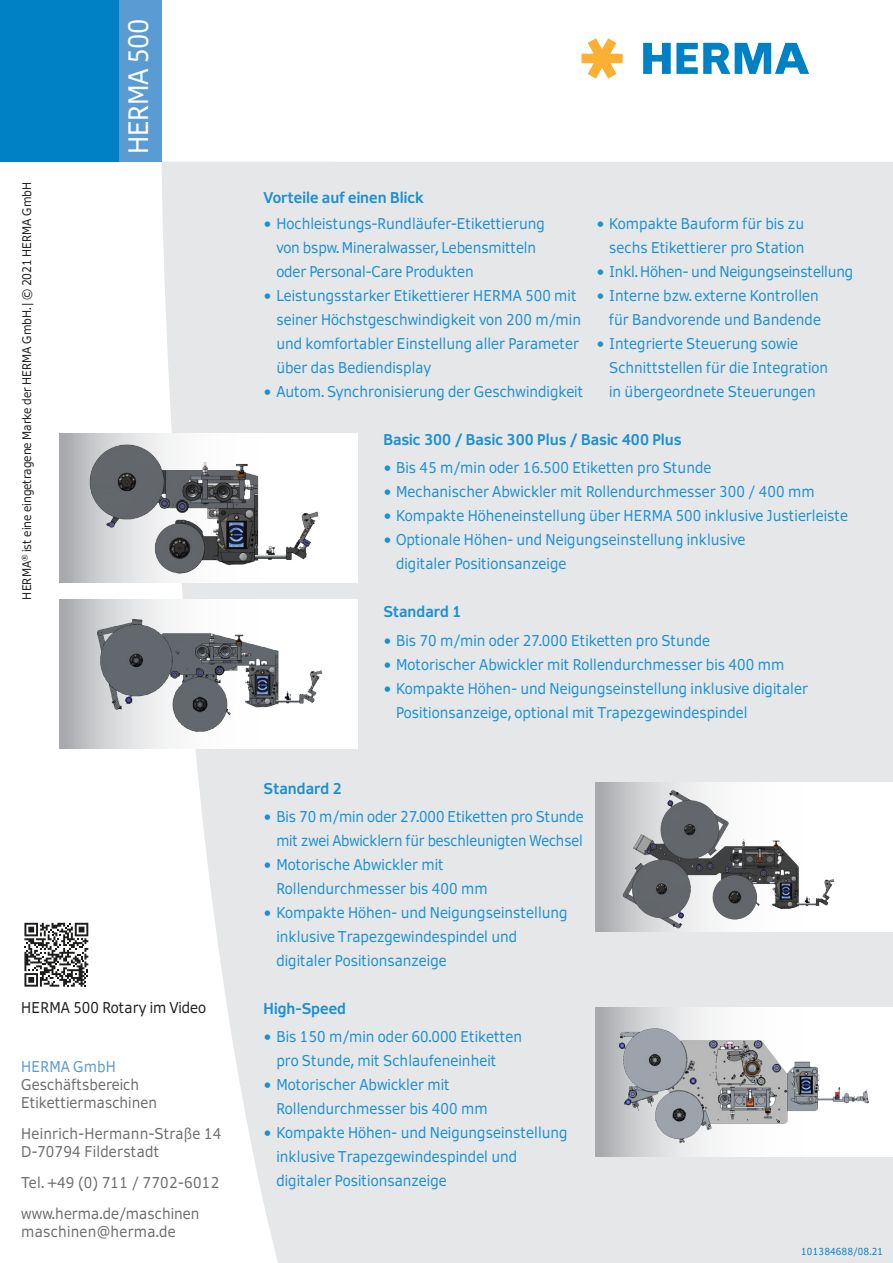
<style>
.page{position:relative;width:893px;height:1263px;background:#fff}
.page>*{position:absolute;margin:0;border:0;box-sizing:border-box;transform-origin:0 0}
.t1{font:27px "Herma";letter-spacing:-.02em;color:#fff}
.t2{font:15px/24px "Herma";color:#1d90d0}
.t3{font:15px/18px "Herma";letter-spacing:.015em;color:#6c6d70}
.t4{font:700 15px "Herma";color:#1d90d0}
.t5{font:15px "Herma";color:#231f20}
.t6{font:15px "Herma";color:#5a9bd3}
.t7{font:12px "Herma";letter-spacing:-.01em;color:#231f20}
.t8{font:9.75px "Herma";letter-spacing:.02em;color:#0080c5}
</style>
<div class="page">
<svg style="left:643px;top:43px;width:166px;height:31px"></svg>
<svg style="left:581px;top:38px;width:42px;height:41px"></svg>
<div style="left:162px;top:162px;width:731px;height:1101px;background:#e6e7e9"></div>
<div style="left:0;top:0;width:162px;height:162px;background:#0080c5"></div>
<div style="left:119px;top:0;width:43px;height:162px;background:#5a9bd3"></div>
<img style="left:60px;top:600px;width:297px;height:148px">
<svg style="left:595px;top:782px;width:298px;height:149px"></svg>
<img style="left:600px;top:782px;width:255px;height:149px">
<img style="left:595px;top:1008px;width:298px;height:149px">
<img style="left:60px;top:434px;width:297px;height:149px">
<svg style="left:24px;top:923px;width:64px;height:64px"></svg>
<p class="t7" style="left:19px;top:600px;width:419px;rotate:-90deg">HERMA<sup>®</sup> ist eine eingetragene Marke der HERMA GmbH. | © 2021 HERMA GmbH</p>
<h1 class="t1" style="left:121px;top:154px;width:137px;rotate:-90deg">HERMA 500</h1>
<p class="t5" style="left:21px;top:997px;width:187px">HERMA 500 Rotary im Video</p>
<p class="t6" style="left:21px;top:1057px;width:96px">HERMA GmbH</p>
<p class="t3" style="left:21px;top:1076px;width:137px">Geschäftsbereich<br>Etikettiermaschinen</p>
<p class="t3" style="left:21px;top:1125px;width:202px">Heinrich-Hermann-Straße 14<br>D-70794 Filderstadt</p>
<p class="t3" style="left:21px;top:1167px;width:200px;line-height:30.8px">Tel. +49 (0) 711 / 7702-6012 www.herma.de/maschinen</p>
<p class="t3" style="left:21px;top:1222px;width:156px">maschinen@herma.de</p>
<p class="t4" style="left:264px;top:188px;width:162px">Vorteile auf einen Blick</p>
<p class="t2" style="left:276px;top:212px;width:270px;text-indent:-13px">• Hochleistungs-Rundläufer-Etikettierung von bspw. Mineralwasser, Lebensmitteln oder Personal-Care Produkten</p>
<p class="t2" style="left:276px;top:284px;width:306px;text-indent:-13px">• Leistungsstarker Etikettierer HERMA 500 mit seiner Höchstgeschwindigkeit von 200 m/min und komfortabler Einstellung aller Parameter über das Bediendisplay</p>
<p class="t2" style="left:264px;top:380px;width:321px">• Autom. Synchronisierung der Geschwindigkeit</p>
<p class="t2" style="left:596px;top:212px;width:210px;text-align:right">• Kompakte Bauform für bis zu sechs Etikettierer pro Station</p>
<p class="t2" style="left:596px;top:260px;width:258px">• Inkl. Höhen- und Neigungseinstellung</p>
<p class="t2" style="left:596px;top:284px;width:226px;text-align:right">• Interne bzw. externe Kontrollen für Bandvorende und Bandende</p>
<p class="t2" style="left:609px;top:332px;width:221px;text-indent:-13px">• Integrierte Steuerung sowie<br>Schnittstellen für die Integration in übergeordnete Steuerungen</p>
<p class="t4" style="left:383px;top:430px;width:300px">Basic 300 / Basic 300 Plus / Basic 400 Plus</p>
<p class="t2" style="left:383px;top:456px;width:330px">• Bis 45 m/min oder 16.500 Etiketten pro Stunde</p>
<p class="t2" style="left:383px;top:480px;width:433px">• Mechanischer Abwickler mit Rollendurchmesser 300 / 400 mm</p>
<p class="t2" style="left:383px;top:504px;width:466px">• Kompakte Höheneinstellung über HERMA 500 inklusive Justierleiste</p>
<p class="t2" style="left:396px;top:528px;width:351px;text-indent:-13px">• Optionale Höhen- und Neigungseinstellung inklusive digitaler Positionsanzeige</p>
<p class="t4" style="left:383px;top:602px;width:80px">Standard 1</p>
<p class="t2" style="left:383px;top:628px;width:328px">• Bis 70 m/min oder 27.000 Etiketten pro Stunde</p>
<p class="t2" style="left:383px;top:652px;width:403px">• Motorischer Abwickler mit Rollendurchmesser bis 400 mm</p>
<p class="t2" style="left:396px;top:676px;width:413px;text-indent:-13px">• Kompakte Höhen- und Neigungseinstellung inklusive digitaler<br>Positionsanzeige, optional mit Trapezgewindespindel</p>
<p class="t4" style="left:264px;top:779px;width:80px">Standard 2</p>
<p class="t2" style="left:264px;top:805px;width:322px;text-align:right">• Bis 70 m/min oder 27.000 Etiketten pro Stunde mit zwei Abwicklern für beschleunigten Wechsel</p>
<p class="t2" style="left:276px;top:853px;width:213px;text-indent:-13px">• Motorische Abwickler mit<br>Rollendurchmesser bis 400 mm</p>
<p class="t2" style="left:276px;top:901px;width:293px;text-indent:-13px">• Kompakte Höhen- und Neigungseinstellung inklusive Trapezgewindespindel und digitaler Positionsanzeige</p>
<p class="t4" style="left:264px;top:999px;width:84px">High-Speed</p>
<p class="t2" style="left:276px;top:1025px;width:247px;text-indent:-13px">• Bis 150 m/min oder 60.000 Etiketten pro Stunde, mit Schlaufeneinheit</p>
<p class="t2" style="left:276px;top:1073px;width:213px;text-indent:-13px">• Motorischer Abwickler mit<br>Rollendurchmesser bis 400 mm</p>
<p class="t2" style="left:276px;top:1121px;width:293px;text-indent:-13px">• Kompakte Höhen- und Neigungseinstellung inklusive Trapezgewindespindel und digitaler Positionsanzeige</p>
<p class="t8" style="left:801px;top:1245px;width:84px">101384688/08.21</p>
</div>
